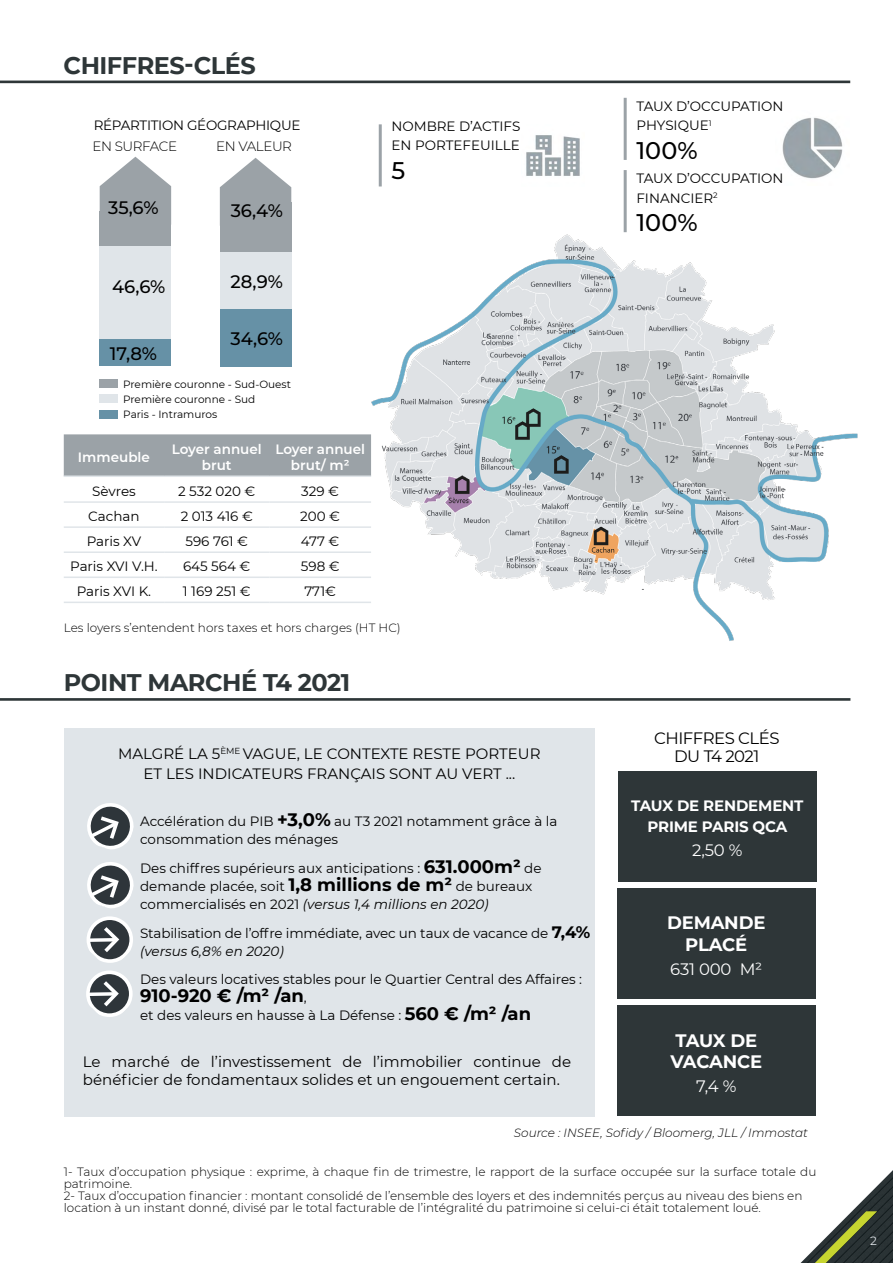
<style>
.page{position:relative;width:893px;height:1263px;background:#fff}
.page>*{position:absolute;margin:0;border:0;box-sizing:border-box;transform-origin:0 0}
.t1{font:700 24px "Montserrat";letter-spacing:-.02em;color:#2e3638}
.texte_courant{font:500 24px "Montserrat";color:#000}
.t2{font:500 18px "Montserrat";color:#000}
.t3{font:700 18px/21.6px "Montserrat";letter-spacing:-.01em;color:#fff;text-align:center}
.t4{font:700 18px "Montserrat";color:#000}
.texte_courant-2{font:16.5px/18px "Montserrat";letter-spacing:-.03em;color:#000;text-align:center}
.t5{font:16.5px "Montserrat";letter-spacing:-.01em;color:#fff}
.t6{font:15px/18px "Montserrat";color:#000}
.t7{font:700 15px/21.6px "Montserrat";letter-spacing:-.01em;color:#fff;text-align:center}
.texte_courant-3{font:13.5px/19.5px "Montserrat";color:#000}
.t8{font:600 13.5px/16.2px "Montserrat";color:#fff;text-align:center}
.texte_courant-4{font:13.5px "Montserrat";letter-spacing:-.02em;color:#000}
.t9{font:italic 13.5px "Montserrat";color:#000}
.texte_courant-5{font:300 13.5px "Montserrat";letter-spacing:-.03em;color:#000}
.texte_courant-6{font:300 12px/12px "Montserrat";color:#000}
.texte_courant-7{font:italic 300 12px "Montserrat";color:#000}
.t10{font:12px "Montserrat";color:#e0e5e9}
.texte_courant-8{font:10.5px "Montserrat";color:#000}
.s1{font-weight:700;font-size:18px}
.s2{font-style:italic}
.s3{font-weight:700;font-size:16.5px}
.s4{font-weight:400;font-size:13.5px}
</style>
<div class="page">
<img style="left:852px;top:1170px;width:41px;height:93px">
<svg style="left:800px;top:1211px;width:78px;height:52px"></svg>
<div style="left:64px;top:728px;width:530px;height:388px;background:#e0e5e9"></div>
<img style="left:372px;top:234px;width:486px;height:407px">
<div style="left:100px;top:240px;width:71px;height:99px;background:#e0e5e9"></div>
<svg style="left:100px;top:157px;width:71px;height:55px"></svg>
<div style="left:100px;top:339px;width:71px;height:26px;background:#6691a6"></div>
<hr style="left:0;top:81px;width:850px;height:2px;background:#2e3638">
<div style="left:100px;top:212px;width:71px;height:34px;background:#9ba2a7"></div>
<div style="left:220px;top:234px;width:71px;height:75px;background:#e0e5e9"></div>
<div style="left:220px;top:309px;width:71px;height:57px;background:#6691a6"></div>
<svg style="left:220px;top:158px;width:71px;height:44px"></svg>
<div style="left:220px;top:202px;width:71px;height:50px;background:#9ba2a7"></div>
<hr style="left:379px;top:124px;width:3px;height:62px;background:#9ba2a7">
<img style="left:782px;top:117px;width:61px;height:62px">
<img style="left:526px;top:135px;width:54px;height:41px">
<hr style="left:624px;top:98px;width:3px;height:62px;background:#9ba2a7">
<hr style="left:624px;top:170px;width:3px;height:62px;background:#9ba2a7">
<div style="left:64px;top:434px;width:307px;height:41px;background:#9ba2a7"></div>
<hr style="left:64px;top:475px;width:100px;height:2px;background:#e0e5e9">
<hr style="left:164px;top:475px;width:105px;height:2px;background:#e0e5e9">
<hr style="left:269px;top:475px;width:102px;height:2px;background:#e0e5e9">
<hr style="left:64px;top:576px;width:100px;height:2px;background:#e0e5e9">
<hr style="left:64px;top:602px;width:100px;height:1px;background:#e0e5e9">
<hr style="left:164px;top:576px;width:105px;height:2px;background:#e0e5e9">
<hr style="left:269px;top:576px;width:102px;height:2px;background:#e0e5e9">
<hr style="left:164px;top:602px;width:105px;height:1px;background:#e0e5e9">
<hr style="left:269px;top:602px;width:102px;height:1px;background:#e0e5e9">
<hr style="left:64px;top:501px;width:100px;height:2px;background:#e0e5e9">
<hr style="left:164px;top:501px;width:105px;height:2px;background:#e0e5e9">
<hr style="left:269px;top:501px;width:102px;height:2px;background:#e0e5e9">
<hr style="left:64px;top:526px;width:100px;height:2px;background:#e0e5e9">
<hr style="left:164px;top:526px;width:105px;height:2px;background:#e0e5e9">
<hr style="left:269px;top:526px;width:102px;height:2px;background:#e0e5e9">
<hr style="left:64px;top:551px;width:100px;height:2px;background:#e0e5e9">
<hr style="left:164px;top:551px;width:105px;height:2px;background:#e0e5e9">
<hr style="left:269px;top:551px;width:102px;height:2px;background:#e0e5e9">
<hr style="left:0;top:698px;width:850px;height:3px;background:#2e3638">
<div style="left:100px;top:379px;width:18px;height:9px;background:#9ba2a7"></div>
<div style="left:100px;top:394px;width:18px;height:9px;background:#e0e5e9"></div>
<div style="left:100px;top:410px;width:18px;height:9px;background:#6691a6"></div>
<svg style="left:87px;top:803px;width:47px;height:47px"></svg>
<div style="left:618px;top:771px;width:198px;height:110px;background:#2e3638"></div>
<div style="left:617px;top:888px;width:198px;height:110px;background:#2e3638"></div>
<div style="left:617px;top:1005px;width:198px;height:111px;background:#2e3638"></div>
<svg style="left:86px;top:862px;width:48px;height:155px"></svg>
<p class="t1" style="left:64px;top:48px;width:194px">CHIFFRES-CLÉS</p>
<p class="texte_courant-4" style="left:94px;top:116px;width:208px">RÉPARTITION GÉOGRAPHIQUE</p>
<p class="texte_courant-5" style="left:92px;top:137px;width:86px">EN SURFACE</p>
<p class="texte_courant-5" style="left:216px;top:137px;width:77px">EN VALEUR</p>
<p class="t2" style="left:108px;top:195px;width:52px">35,6%</p>
<p class="t2" style="left:112px;top:274px;width:55px">46,6%</p>
<p class="t2" style="left:231px;top:198px;width:54px">36,4%</p>
<p class="t2" style="left:231px;top:269px;width:54px">28,9%</p>
<p class="t2" style="left:231px;top:326px;width:54px">34,6%</p>
<p class="texte_courant-8" style="left:123px;top:377px;width:169px">Première couronne - Sud-Ouest</p>
<p class="texte_courant-8" style="left:123px;top:392px;width:134px">Première couronne - Sud</p>
<p class="texte_courant-8" style="left:123px;top:407px;width:96px">Paris - Intramuros</p>
<p class="t2" style="left:110px;top:341px;width:49px">17,8%</p>
<p class="t8" style="left:78px;top:448px;width:73px">Immeuble</p>
<p class="t8" style="left:172px;top:440px;width:92px">Loyer annuel brut</p>
<p class="t8" style="left:275px;top:440px;width:91px">Loyer annuel brut/ m²</p>
<p class="texte_courant-3" style="left:92px;top:481px;width:45px">Sèvres</p>
<p class="texte_courant-3" style="left:178px;top:481px;width:79px">2 532 020 €</p>
<p class="texte_courant-3" style="left:301px;top:481px;width:39px">329 €</p>
<p class="texte_courant-3" style="left:88px;top:506px;width:53px">Cachan</p>
<p class="texte_courant-3" style="left:181px;top:506px;width:74px">2 013 416 €</p>
<p class="texte_courant-3" style="left:300px;top:506px;width:41px">200 €</p>
<p class="texte_courant-3" style="left:87px;top:531px;width:56px">Paris XV</p>
<p class="texte_courant-3" style="left:185px;top:531px;width:64px">596 761 €</p>
<p class="texte_courant-3" style="left:301px;top:531px;width:40px">477 €</p>
<p class="texte_courant-3" style="left:70px;top:556px;width:89px">Paris XVI V.H.</p>
<p class="texte_courant-3" style="left:183px;top:556px;width:69px">645 564 €</p>
<p class="texte_courant-3" style="left:301px;top:556px;width:40px">598 €</p>
<p class="texte_courant-3" style="left:77px;top:581px;width:76px">Paris XVI K.</p>
<p class="texte_courant-3" style="left:183px;top:581px;width:69px">1 169 251 €</p>
<p class="texte_courant-3" style="left:304px;top:581px;width:33px">771€</p>
<p class="texte_courant-3" style="left:391px;top:116px;width:130px">NOMBRE D’ACTIFS<br>EN PORTEFEUILLE</p>
<p class="texte_courant" style="left:391px;top:154px;width:15px">5</p>
<p class="texte_courant-6" style="left:64px;top:621px;width:339px">Les loyers s’entendent hors taxes et hors charges (HT HC)</p>
<p class="t1" style="left:64px;top:665px;width:288px">POINT MARCHÉ T4 2021</p>
<p class="t6" style="left:118px;top:745px;width:424px">MALGRÉ LA 5<sup>ÈME</sup> VAGUE, LE CONTEXTE RESTE PORTEUR</p>
<p class="t6" style="left:143px;top:764px;width:373px">ET LES INDICATEURS FRANÇAIS SONT AU VERT ...</p>
<p class="texte_courant-3" style="left:140px;top:811px;width:419px;line-height:18px">Accélération du PIB <span class="s1">+3,0%</span> au T3 2021 notamment grâce à la consommation des ménages</p>
<p class="texte_courant-3" style="left:140px;top:859px;width:403px;line-height:18px">Des chiffres supérieurs aux anticipations : <span class="s1">631.000m²</span> de demande placée, soit <span class="s1">1,8 millions de m²</span> de bureaux commercialisés en 2021 <span class="s2">(versus 1,4 millions en 2020)</span></p>
<p class="texte_courant-3" style="left:140px;top:923px;width:452px">Stabilisation de l’offre immédiate, avec un taux de vacance de <span class="s3">7,4%</span></p>
<p class="t9" style="left:140px;top:942px;width:145px">(versus 6,8% en 2020)</p>
<p class="texte_courant-3" style="left:140px;top:969px;width:444px">Des valeurs locatives stables pour le Quartier Central des Affaires :</p>
<p class="t4" style="left:140px;top:982px;width:168px">910-920 € /m² /an<span class="s4">,</span></p>
<p class="texte_courant-3" style="left:140px;top:1005px;width:393px">et des valeurs en hausse à La Défense : <span class="s1">560 € /m² /an</span></p>
<p class="t6" style="left:83px;top:1052px;width:490px">Le marché de l’investissement de l’immobilier continue de bénéficier de fondamentaux solides et un engouement certain.</p>
<p class="texte_courant-3" style="left:636px;top:96px;width:149px">TAUX D’OCCUPATION<br>PHYSIQUE<sup>1</sup></p>
<p class="texte_courant" style="left:636px;top:134px;width:63px">100%</p>
<p class="texte_courant-3" style="left:636px;top:168px;width:149px">TAUX D’OCCUPATION<br>FINANCIER<sup>2</sup></p>
<p class="texte_courant" style="left:636px;top:206px;width:63px">100%</p>
<p class="texte_courant-2" style="left:654px;top:728px;width:127px">CHIFFRES CLÉS<br>DU T4 2021</p>
<p class="t7" style="left:631px;top:794px;width:174px">TAUX DE RENDEMENT<br>PRIME PARIS QCA</p>
<p class="t5" style="left:692px;top:839px;width:52px">2,50 %</p>
<p class="t3" style="left:667px;top:911px;width:100px">DEMANDE<br>PLACÉ</p>
<p class="t5" style="left:670px;top:957px;width:94px">631 000 M²</p>
<p class="t3" style="left:670px;top:1029px;width:93px;text-align:left">TAUX DE<br>VACANCE</p>
<p class="t5" style="left:696px;top:1075px;width:42px">7,4 %</p>
<p class="texte_courant-7" style="left:514px;top:1125px;width:295px">Source : INSEE, Sofidy / Bloomerg, JLL / Immostat</p>
<p class="texte_courant-6" style="left:64px;top:1165px;width:754px">1- Taux d’occupation physique : exprime, à chaque fin de trimestre, le rapport de la surface occupée sur la surface totale du patrimoine.</p>
<p class="texte_courant-6" style="left:64px;top:1189px;width:740px">2- Taux d’occupation financier : montant consolidé de l’ensemble des loyers et des indemnités perçus au niveau des biens en</p>
<p class="texte_courant-6" style="left:64px;top:1201px;width:699px">location à un instant donné, divisé par le total facturable de l’intégralité du patrimoine si celui-ci était totalement loué.</p>
<p class="t10" style="left:870px;top:1233px;width:8px">2</p>
</div>
